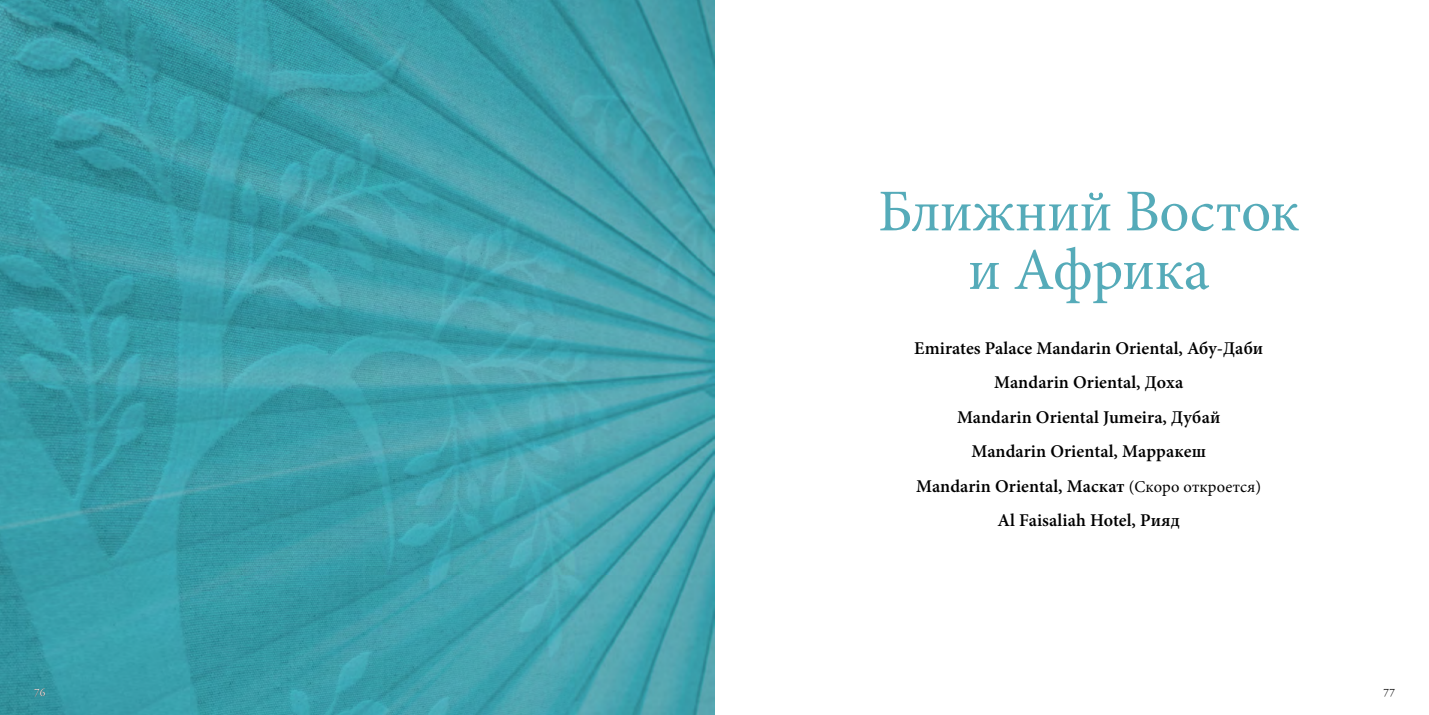
<style>
.page{position:relative;width:1429px;height:715px;background:#fff}
.page>*{position:absolute;margin:0;border:0;box-sizing:border-box;transform-origin:0 0}
.t1{font:59.25px/58.5px "Minion Pro";letter-spacing:-.01em;color:#55abb9;text-align:center}
.t2{font:600 18px/34.5px "Minion Pro";letter-spacing:.005em;color:#000;text-align:center}
.t3{font:11.25px "Adobe Garamond Pro";color:#000}
.t4{font:11.25px "Adobe Garamond Pro";color:#fff}
.s1{font-weight:400;font-size:16.5px}
</style>
<div class="page">
<img style="left:0;top:0;width:714px;height:714px">
<p class="t4" style="left:34px;top:685px;width:13px">76</p>
<h1 class="t1" style="left:878px;top:182px;width:423px">Ближний Восток и Африка</h1>
<p class="t2" style="left:914px;top:330px;width:351px">Emirates Palace Mandarin Oriental, Абу-Даби Mandarin Oriental, Доха<br>Mandarin Oriental Jumeira, Дубай<br>Mandarin Oriental, Марракеш<br>Mandarin Oriental, Маскат <span class="s1">(Скоро откроется)<br></span>Al Faisaliah Hotel, Рияд</p>
<p class="t3" style="left:1383px;top:685px;width:13px">77</p>
</div>
